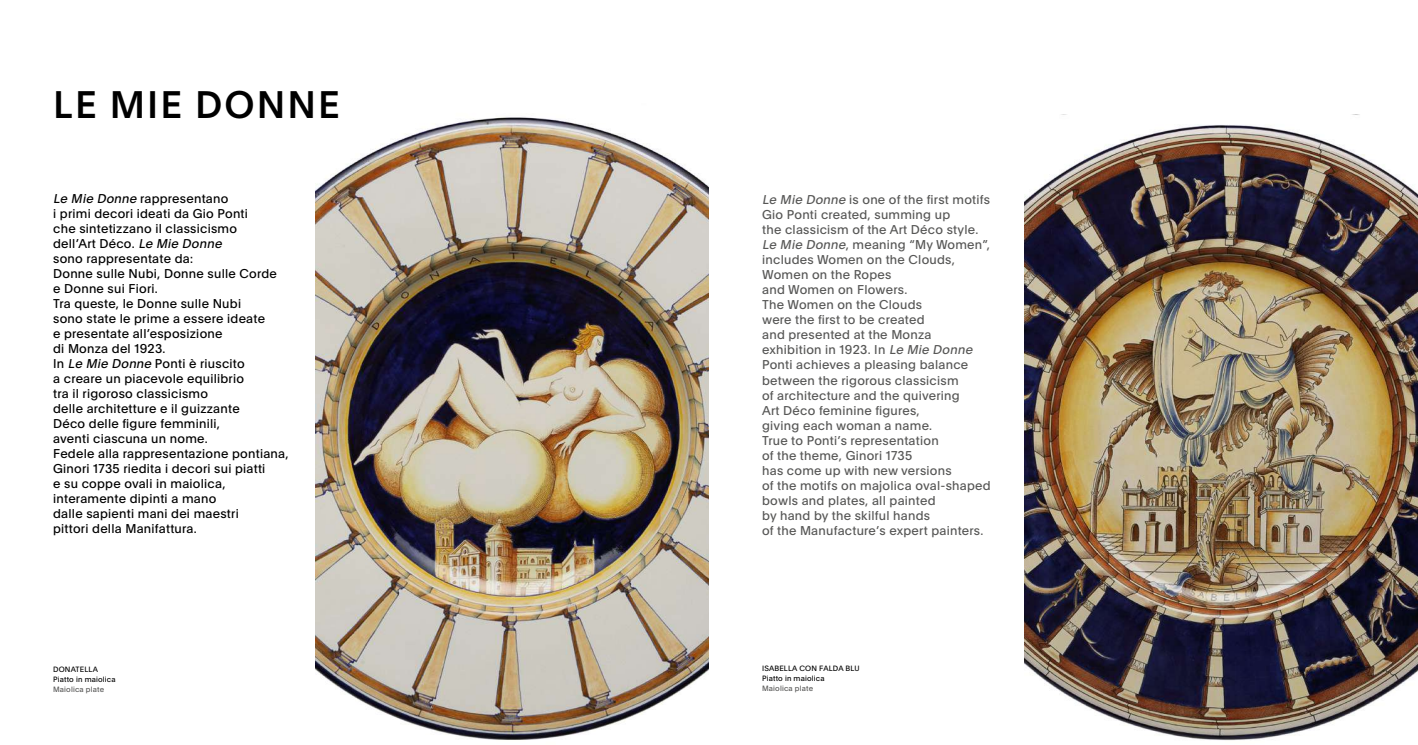
<style>
.page{position:relative;width:1418px;height:745px;background:#fff}
.page>*{position:absolute;margin:0;border:0;box-sizing:border-box;transform-origin:0 0}
.t1{font:500 37.5px "Plain";letter-spacing:.055em;color:#000}
.t2{font:12.5px/15px "Plain";letter-spacing:.02em;color:#000}
.t3{font:12.5px/15px "Plain";letter-spacing:.02em;color:#575756}
.t4{font:7.5px/10px "Plain";letter-spacing:.02em;color:#000}
.t5{font:7.5px "Plain";letter-spacing:.02em;color:#575756}
.s1{font-style:italic}
</style>
<div class="page">
<img style="left:315px;top:117px;width:394px;height:623px">
<img style="left:1024px;top:125px;width:393px;height:616px">
<h1 class="t1" style="left:53px;top:77px;width:288px">LE MIE DONNE</h1>
<p class="t2" style="left:53px;top:190px;width:237px"><span class="s1">Le Mie Donne</span> rappresentano<br>i primi decori ideati da Gio Ponti<br>che sintetizzano il classicismo<br>dell’Art Déco. <span class="s1">Le Mie Donne<br></span>sono rappresentate da:<br>Donne sulle Nubi, Donne sulle Corde<br>e Donne sui Fiori.<br>Tra queste, le Donne sulle Nubi<br>sono state le prime a essere ideate<br>e presentate all’esposizione<br>di Monza del 1923.<br>In <span class="s1">Le Mie Donne</span> Ponti è riuscito<br>a creare un piacevole equilibrio<br>tra il rigoroso classicismo<br>delle architetture e il guizzante<br>Déco delle figure femminili,<br>aventi ciascuna un nome.<br>Fedele alla rappresentazione pontiana,<br>Ginori 1735 riedita i decori sui piatti<br>e su coppe ovali in maiolica, interamente dipinti a mano<br>dalle sapienti mani dei maestri<br>pittori della Manifattura.</p>
<p class="t4" style="left:53px;top:663px;width:64px">DONATELLA<br>Piatto in maiolica</p>
<p class="t5" style="left:53px;top:683px;width:52px">Maiolica plate</p>
<p class="t3" style="left:762px;top:191px;width:230px"><span class="s1">Le Mie Donne</span> is one of the first motifs<br>Gio Ponti created, summing up<br>the classicism of the Art Déco style.<br><span class="s1">Le Mie Donne</span>, meaning “My Women”, includes Women on the Clouds,<br>Women on the Ropes<br>and Women on Flowers.<br>The Women on the Clouds<br>were the first to be created<br>and presented at the Monza exhibition in 1923. In <span class="s1">Le Mie Donne<br></span>Ponti achieves a pleasing balance between the rigorous classicism<br>of architecture and the quivering<br>Art Déco feminine figures,<br>giving each woman a name.<br>True to Ponti’s representation<br>of the theme, Ginori 1735<br>has come up with new versions<br>of the motifs on majolica oval-shaped bowls and plates, all painted<br>by hand by the skilful hands<br>of the Manufacture’s expert painters.</p>
<p class="t4" style="left:762px;top:662px;width:99px">ISABELLA CON FALDA BLU<br>Piatto in maiolica</p>
<p class="t5" style="left:762px;top:682px;width:52px">Maiolica plate</p>
</div>
